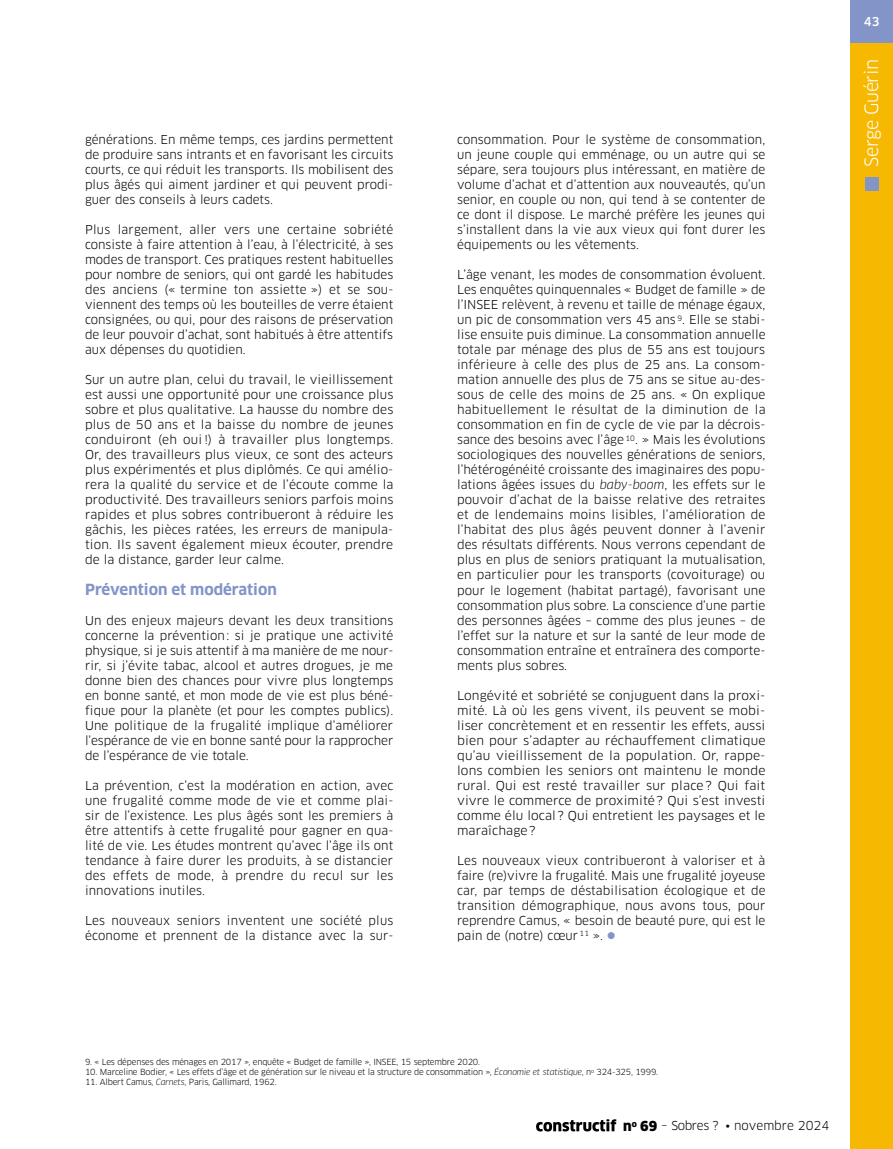
<style>
.page{position:relative;width:893px;height:1149px;background:#fff}
.page>*{position:absolute;margin:0;border:0;box-sizing:border-box;transform-origin:0 0}
.t1{font:18px "Clan OT";letter-spacing:-.025em;color:#fff}
.t2{font:700 15px "Clan OT";color:#8294c8}
.t3{font:12px/15px "Clan OT";color:#000;text-align:justify}
.t4{font:12px/15px "Clan OT";color:#000;text-align:justify;scale:1.04 1}
.t5{font:500 12px "Clan OT";color:#fff}
.t6{font:8.25px "Clan OT";letter-spacing:-.02em;color:#000}
.s1{font-style:italic}
.s2{color:#8294c8}
.s3{font-weight:900;font-size:13.5px}
</style>
<div class="page">
<div style="left:850px;top:43px;width:43px;height:1105px;background:#f6b800"></div>
<div style="left:850px;top:0;width:43px;height:43px;background:#8294c8"></div>
<svg style="left:536px;top:1119px;width:80px;height:12px"></svg>
<div style="left:865px;top:177px;width:13px;height:14px;background:#8294c8"></div>
<p class="t3" style="left:85px;top:132px;width:310px">générations. En même temps, ces jardins permettent de produire sans intrants et en favorisant les circuits courts, ce qui réduit les transports. Ils mobilisent des plus âgés qui aiment jardiner et qui peuvent prodi&shy;guer des conseils à leurs cadets.</p>
<p class="t3" style="left:85px;top:222px;width:310px">Plus largement, aller vers une certaine sobriété consiste à faire attention à l’eau, à l’électricité, à ses modes de transport. Ces pratiques restent habituelles pour nombre de seniors, qui ont gardé les habitudes des anciens (« termine ton assiette ») et se sou&shy;viennent des temps où les bouteilles de verre étaient consignées, ou qui, pour des raisons de préservation de leur pouvoir d’achat, sont habitués à être attentifs aux dépenses du quotidien.</p>
<p class="t3" style="left:85px;top:372px;width:310px">Sur un autre plan, celui du travail, le vieillissement est aussi une opportunité pour une croissance plus sobre et plus qualitative. La hausse du nombre des plus de 50 ans et la baisse du nombre de jeunes conduiront (eh oui !) à travailler plus longtemps.<br>Or, des travailleurs plus vieux, ce sont des acteurs plus expérimentés et plus diplômés. Ce qui amélio&shy;rera la qualité du service et de l’écoute comme la productivité. Des travailleurs seniors parfois moins rapides et plus sobres contribueront à réduire les gâchis, les pièces ratées, les erreurs de manipula&shy;tion. Ils savent également mieux écouter, prendre de la distance, garder leur calme.</p>
<p class="t2" style="left:85px;top:580px;width:193px">Prévention et modération</p>
<p class="t3" style="left:85px;top:612px;width:310px">Un des enjeux majeurs devant les deux transitions concerne la prévention: si je pratique une activité physique, si je suis attentif à ma manière de me nour&shy;rir, si j’évite tabac, alcool et autres drogues, je me donne bien des chances pour vivre plus longtemps en bonne santé, et mon mode de vie est plus béné&shy;fique pour la planète (et pour les comptes publics).<br>Une politique de la frugalité implique d’améliorer l’espérance de vie en bonne santé pour la rapprocher de l’espérance de vie totale.</p>
<p class="t3" style="left:85px;top:777px;width:310px">La prévention, c’est la modération en action, avec une frugalité comme mode de vie et comme plai&shy;sir de l’existence. Les plus âgés sont les premiers à être attentifs à cette frugalité pour gagner en qua&shy;lité de vie. Les études montrent qu’avec l’âge ils ont tendance à faire durer les produits, à se distancier des effets de mode, à prendre du recul sur les innovations inutiles.</p>
<p class="t3" style="left:85px;top:912px;width:310px">Les nouveaux seniors inventent une société plus économe et prennent de la distance avec la sur-</p>
<p class="t3" style="left:457px;top:132px;width:310px">consommation. Pour le système de consommation, un jeune couple qui emménage, ou un autre qui se sépare, sera toujours plus intéressant, en matière de volume d’achat et d’attention aux nouveautés, qu’un senior, en couple ou non, qui tend à se contenter de ce dont il dispose. Le marché préfère les jeunes qui s’installent dans la vie aux vieux qui font durer les équipements ou les vêtements.</p>
<p class="t3" style="left:457px;top:267px;width:310px">L’âge venant, les modes de consommation évoluent.<br>Les enquêtes quinquennales « Budget de famille » de l’INSEE relèvent, à revenu et taille de ménage égaux, un pic de consommation vers 45 ans <sup>9</sup>. Elle se stabi&shy;lise ensuite puis diminue. La consommation annuelle totale par ménage des plus de 55 ans est toujours inférieure à celle des plus de 25 ans. La consom&shy;mation annuelle des plus de 75 ans se situe au-des&shy;sous de celle des moins de 25 ans. « On explique habituellement le résultat de la diminution de la consommation en fin de cycle de vie par la décrois&shy;sance des besoins avec l’âge <sup>10</sup>. » Mais les évolutions sociologiques des nouvelles générations de seniors, l’hétérogénéité croissante des imaginaires des popu&shy;lations âgées issues du <span class="s1">baby-boom</span>, les effets sur le pouvoir d’achat de la baisse relative des retraites et de lendemains moins lisibles, l’amélioration de l’habitat des plus âgés peuvent donner à l’avenir des résultats différents. Nous verrons cependant de plus en plus de seniors pratiquant la mutualisation, en particulier pour les transports (covoiturage) ou pour le logement (habitat partagé), favorisant une consommation plus sobre. La conscience d’une partie des personnes âgées – comme des plus jeunes – de l’effet sur la nature et sur la santé de leur mode de consommation entraîne et entraînera des comporte&shy;ments plus sobres.</p>
<p class="t4" style="left:457px;top:687px;width:298px">Longévité et sobriété se conjuguent dans la proxi&shy;mité. Là où les gens vivent, ils peuvent se mobi&shy;liser concrètement et en ressentir les effets, aussi bien pour s’adapter au réchauffement climatique qu’au vieillissement de la population. Or, rappe&shy;lons combien les seniors ont maintenu le monde rural. Qui est resté travailler sur place ? Qui fait vivre le commerce de proximité? Qui s’est investi comme élu local ? Qui entretient les paysages et le maraîchage?</p>
<p class="t3" style="left:457px;top:852px;width:310px">Les nouveaux vieux contribueront à valoriser et à faire (re)vivre la frugalité. Mais une frugalité joyeuse car, par temps de déstabilisation écologique et de transition démographique, nous avons tous, pour reprendre Camus, « besoin de beauté pure, qui est le pain de (notre) cœur <sup>11</sup> ». <span class="s2">●</span></p>
<p class="t5" style="left:864px;top:15px;width:17px">43</p>
<h1 class="t1" style="left:861px;top:166px;width:109px;rotate:-90deg">Serge Guérin</h1>
<p class="t6" style="left:85px;top:1056px;width:397px">9. « Les dépenses des ménages en 2017 », enquête « Budget de famille », INSEE, 15 septembre 2020.</p>
<p class="t6" style="left:85px;top:1066px;width:575px">10. Marceline Bodier, « Les effets d’âge et de génération sur le niveau et la structure de consommation », <span class="s1">Économie et statistique</span>, n<sup>o</sup> 324-325, 1999.</p>
<p class="t6" style="left:85px;top:1076px;width:193px">11. Albert Camus, <span class="s1">Carnets</span>, Paris, Gallimard, 1962.</p>
<p class="t3" style="left:623px;top:1118px;width:208px"><span class="s3">n</span><sup>o</sup> <span class="s3">69</span> – Sobres ? • novembre 2024</p>
</div>
